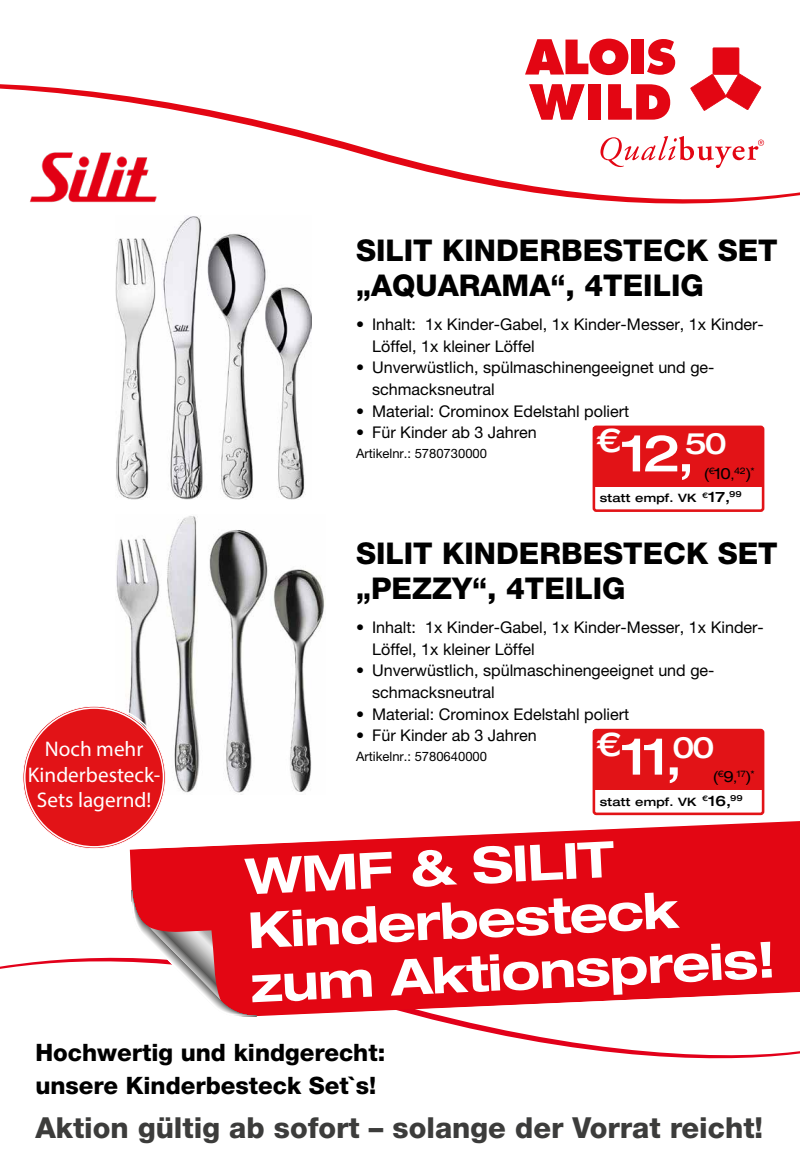
<style>
.page{position:relative;width:800px;height:1156px;background:#fff}
.page>*{position:absolute;margin:0;border:0;box-sizing:border-box;transform-origin:0 0}
.t1{font:500 expanded 51.1px "Helvetica Neue LT Pro";color:#fff}
.t2{font:700 expanded 50px/54.1px "Helvetica Neue LT Pro";color:#fff}
.t3{font:800 30px/35px "Helvetica Neue LT Pro";color:#000}
.t4{font:800 29px "Helvetica Neue LT Pro";color:#3c3c3b}
.t5{font:800 24px/33px "Helvetica Neue LT Pro";color:#000}
.t6{font:21.2px/25.5px "Myriad Pro";color:#fff;text-align:center}
.t7{font:16.1px/21.5px "Helvetica Neue LT Pro";color:#000}
.t8{font:expanded 15.5px "Helvetica Neue LT Pro";color:#000}
.t9{font:13px "Helvetica Neue LT Pro";color:#000}
.t10{font:500 expanded 11.6px "Helvetica Neue LT Pro";letter-spacing:.02em;color:#000}
.t11{font:expanded 9.1px "Helvetica Neue LT Pro";color:#000}
.s1{font-size:12.4px}
.s2{font-size:14.5px}
.s3{font-size:15.5px}
</style>
<div class="page">
<img style="left:116px;top:516px;width:209px;height:279px">
<svg style="left:0;top:73px;width:800px;height:131px"></svg>
<svg style="left:525px;top:39px;width:103px;height:36px"></svg>
<div style="left:632px;top:40px;width:12px;height:34px;background:#e30613"></div>
<svg style="left:647px;top:39px;width:28px;height:36px"></svg>
<div style="left:588px;top:84px;width:13px;height:36px;background:#e30613"></div>
<svg style="left:529px;top:84px;width:56px;height:36px"></svg>
<svg style="left:608px;top:84px;width:62px;height:36px"></svg>
<svg style="left:690px;top:48px;width:71px;height:63px"></svg>
<svg style="left:600px;top:136px;width:164px;height:32px"></svg>
<svg style="left:0;top:957px;width:800px;height:102px"></svg>
<svg style="left:130px;top:821px;width:670px;height:200px;fill:#e30613"></svg>
<svg style="left:131px;top:885px;width:126px;height:136px"></svg>
<img style="left:28px;top:151px;width:132px;height:53px">
<div style="left:593px;top:426px;width:171px;height:86px;border:3px solid #e21317;border-radius:2px"></div>
<div style="left:594px;top:428px;width:169px;height:59px;background:#e21317"></div>
<div style="left:593px;top:729px;width:171px;height:86px;border:3px solid #e21317;border-radius:2px"></div>
<div style="left:594px;top:731px;width:169px;height:59px;background:#e21317"></div>
<img style="left:116px;top:216px;width:196px;height:283px">
<div style="left:23px;top:706px;width:142px;height:143px;background:#e21317;border-radius:50%"></div>
<h3 class="t6" style="left:28px;top:736px;width:134px">Noch mehr<br>Kinderbesteck-<br>Sets lagernd!</h3>
<h3 class="t3" style="left:356px;top:233px;width:423px">SILIT KINDERBESTECK SET „AQUARAMA“, 4TEILIG</h3>
<p class="t7" style="left:372px;top:314px;width:393px;text-indent:-16px">• Inhalt: 1x Kinder-Gabel, 1x Kinder-Messer, 1x Kinder-<br>Löffel, 1x kleiner Löffel</p>
<p class="t7" style="left:372px;top:357px;width:344px;text-indent:-16px">• Unverwüstlich, spülmaschinengeeignet und ge&shy;schmacksneutral</p>
<p class="t7" style="left:356px;top:400px;width:275px">• Material: Crominox Edelstahl poliert</p>
<p class="t7" style="left:356px;top:421px;width:182px">• Für Kinder ab 3 Jahren</p>
<p class="t9" style="left:356px;top:446px;width:133px">Artikelnr.: 5780730000</p>
<h1 class="t1" style="left:596px;top:421px;width:132px"><sup>€</sup>12,<sup>50</sup></h1>
<p class="t8" style="left:703px;top:465px;width:53px">(<sup>€</sup>10<span class="s1">,</span><sup>42</sup>)<sup>*</sup></p>
<p class="t10" style="left:600px;top:491px;width:143px">statt empf. VK <sup>€</sup><span class="s2">17,</span><sup>99</sup></p>
<h3 class="t3" style="left:356px;top:536px;width:423px">SILIT KINDERBESTECK SET „PEZZY“, 4TEILIG</h3>
<p class="t7" style="left:372px;top:617px;width:393px;text-indent:-16px">• Inhalt: 1x Kinder-Gabel, 1x Kinder-Messer, 1x Kinder-<br>Löffel, 1x kleiner Löffel</p>
<p class="t7" style="left:372px;top:660px;width:344px;text-indent:-16px">• Unverwüstlich, spülmaschinengeeignet und ge&shy;schmacksneutral</p>
<p class="t7" style="left:356px;top:703px;width:275px">• Material: Crominox Edelstahl poliert</p>
<p class="t7" style="left:356px;top:724px;width:182px">• Für Kinder ab 3 Jahren</p>
<p class="t9" style="left:356px;top:749px;width:133px">Artikelnr.: 5780640000</p>
<h1 class="t1" style="left:596px;top:725px;width:120px"><sup>€</sup>11,<sup>00</sup></h1>
<p class="t11" style="left:712px;top:769px;width:44px"><span class="s3">(</span>€<span class="s3">9</span><span class="s1">,</span>17<span class="s3">)</span>*</p>
<p class="t10" style="left:600px;top:794px;width:144px">statt empf. VK <sup>€</sup><span class="s2">16,</span><sup>99</sup></p>
<h2 class="t2" style="left:243px;top:849px;width:527px;rotate:-3deg">WMF &amp; SILIT<br>Kinderbesteck zum Aktionspreis!</h2>
<h3 class="t5" style="left:35px;top:1036px;width:351px">Hochwertig und kindgerecht: unsere Kinderbesteck Set`s!</h3>
<h3 class="t4" style="left:35px;top:1110px;width:729px">Aktion gültig ab sofort – solange der Vorrat reicht!</h3>
</div>
